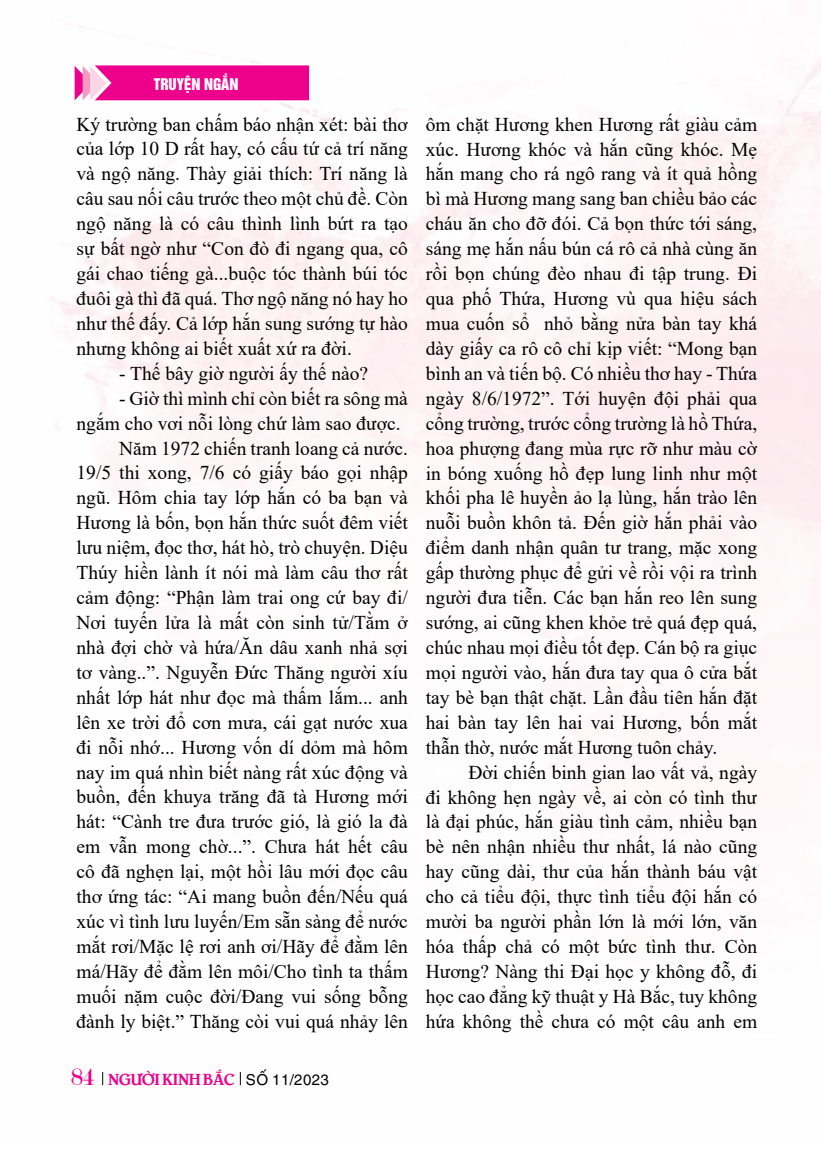
<style>
.page{position:relative;width:821px;height:1149px;background:#fff}
.page>*{position:absolute;margin:0;border:0;box-sizing:border-box;transform-origin:0 0}
.t1{font:19.5px/24.9px "Times New Roman";color:#000;text-align:justify}
.t2{font:15px "UTM Bienvenue";color:#ec008c}
.t3{font:14.7px "UTM Helvet Ins";color:#fff}
.s1{font-family:"Modern";font-size:25.65px}
.s2{font-family:"UTM Helve";color:#000}
</style>
<div class="page">
<img style="left:50px;top:25px;width:771px;height:1061px">
<svg style="left:75px;top:65px;width:234px;height:35px;background:#ed1795"></svg>
<svg style="left:102px;top:1071px;width:1px;height:13px"></svg>
<svg style="left:240px;top:1071px;width:1px;height:13px"></svg>
<p class="t3" style="left:154px;top:72px;width:86px">TRUYỆN NGẮN</p>
<p class="t1" style="left:77px;top:111px;width:333px">Ký trường ban chấm báo nhận xét: bài thơ của lớp 10 D rất hay, có cấu tứ cả trí năng và ngộ năng. Thày giải thích: Trí năng là câu sau nối câu trước theo một chủ đề. Còn ngộ năng là có câu thình lình bứt ra tạo sự bất ngờ như “Con đò đi ngang qua, cô gái chao tiếng gà...buộc tóc thành búi tóc đuôi gà thì đã quá. Thơ ngộ năng nó hay ho như thế đấy. Cả lớp hắn sung sướng tự hào nhưng không ai biết xuất xứ ra đời.</p>
<p class="t1" style="left:119px;top:360px;width:251px">- Thế bây giờ người ấy thế nào?</p>
<p class="t1" style="left:119px;top:385px;width:290px">- Giờ thì mình chỉ còn biết ra sông mà</p>
<p class="t1" style="left:77px;top:410px;width:325px">ngắm cho vơi nỗi lòng chứ làm sao được.</p>
<p class="t1" style="left:119px;top:435px;width:290px">Năm 1972 chiến tranh loang cả nước.</p>
<p class="t1" style="left:77px;top:459px;width:333px">19/5 thi xong, 7/6 có giấy báo gọi nhập</p>
<p class="t1" style="left:77px;top:484px;width:333px">ngũ. Hôm chia tay lớp hắn có ba bạn và</p>
<p class="t1" style="left:77px;top:509px;width:333px">Hương là bốn, bọn hắn thức suốt đêm viết</p>
<p class="t1" style="left:77px;top:534px;width:333px">lưu niệm, đọc thơ, hát hò, trò chuyện. Diệu</p>
<p class="t1" style="left:77px;top:559px;width:333px">Thúy hiền lành ít nói mà làm câu thơ rất</p>
<p class="t1" style="left:77px;top:584px;width:333px">cảm động: “Phận làm trai ong cứ bay đi/</p>
<p class="t1" style="left:77px;top:609px;width:333px">Nơi tuyến lửa là mất còn sinh tử/Tằm ở</p>
<p class="t1" style="left:77px;top:634px;width:333px">nhà đợi chờ và hứa/Ăn dâu xanh nhả sợi</p>
<p class="t1" style="left:77px;top:659px;width:333px">tơ vàng..”. Nguyễn Đức Thăng người xíu</p>
<p class="t1" style="left:77px;top:684px;width:333px">nhất lớp hát như đọc mà thấm lắm... anh</p>
<p class="t1" style="left:77px;top:708px;width:333px">lên xe trời đổ cơn mưa, cái gạt nước xua</p>
<p class="t1" style="left:77px;top:733px;width:333px">đi nỗi nhớ... Hương vốn dí dỏm mà hôm</p>
<p class="t1" style="left:77px;top:758px;width:333px">nay im quá nhìn biết nàng rất xúc động và</p>
<p class="t1" style="left:77px;top:783px;width:333px">buồn, đến khuya trăng đã tà Hương mới</p>
<p class="t1" style="left:77px;top:808px;width:333px">hát: “Cành tre đưa trước gió, là gió la đà</p>
<p class="t1" style="left:77px;top:833px;width:333px">em vẫn mong chờ...”. Chưa hát hết câu</p>
<p class="t1" style="left:77px;top:858px;width:333px">cô đã nghẹn lại, một hồi lâu mới đọc câu</p>
<p class="t1" style="left:77px;top:883px;width:333px">thơ ứng tác: “Ai mang buồn đến/Nếu quá</p>
<p class="t1" style="left:77px;top:908px;width:333px">xúc vì tình lưu luyến/Em sẵn sàng để nước</p>
<p class="t1" style="left:77px;top:933px;width:333px">mắt rơi/Mặc lệ rơi anh ơi/Hãy để đằm lên</p>
<p class="t1" style="left:77px;top:958px;width:333px">má/Hãy để đằm lên môi/Cho tình ta thấm</p>
<p class="t1" style="left:77px;top:982px;width:333px">muối nặm cuộc đời/Đang vui sống bỗng</p>
<p class="t1" style="left:77px;top:1007px;width:333px">đành ly biệt.” Thăng còi vui quá nhảy lên</p>
<p class="t2" style="left:71px;top:1066px;width:260px"><span class="s1">84</span> NGƯỜI KINH BẮC <span class="s2">SỐ 11/2023</span></p>
<p class="t1" style="left:426px;top:111px;width:333px">ôm chặt Hương khen Hương rất giàu cảm xúc. Hương khóc và hắn cũng khóc. Mẹ hắn mang cho rá ngô rang và ít quả hồng bì mà Hương mang sang ban chiều bảo các cháu ăn cho đỡ đói. Cả bọn thức tới sáng, sáng mẹ hắn nấu bún cá rô cả nhà cùng ăn rồi bọn chúng đèo nhau đi tập trung. Đi qua phố Thứa, Hương vù qua hiệu sách mua cuốn sổ nhỏ bằng nửa bàn tay khá dày giấy ca rô cô chỉ kịp viết: “Mong bạn bình an và tiến bộ. Có nhiều thơ hay - Thứa ngày 8/6/1972”. Tới huyện đội phải qua cổng trường, trước cổng trường là hồ Thứa, hoa phượng đang mùa rực rỡ như màu cờ in bóng xuống hồ đẹp lung linh như một khối pha lê huyền ảo lạ lùng, hắn trào lên nuỗi buồn khôn tả. Đến giờ hắn phải vào điểm danh nhận quân tư trang, mặc xong gấp thường phục để gửi về rồi vội ra trình người đưa tiễn. Các bạn hắn reo lên sung sướng, ai cũng khen khỏe trẻ quá đẹp quá, chúc nhau mọi điều tốt đẹp. Cán bộ ra giục mọi người vào, hắn đưa tay qua ô cửa bắt tay bè bạn thật chặt. Lần đầu tiên hắn đặt hai bàn tay lên hai vai Hương, bốn mắt thẫn thờ, nước mắt Hương tuôn chảy.</p>
<p class="t1" style="left:426px;top:758px;width:333px;text-indent:43px">Đời chiến binh gian lao vất vả, ngày đi không hẹn ngày về, ai còn có tình thư là đại phúc, hắn giàu tình cảm, nhiều bạn bè nên nhận nhiều thư nhất, lá nào cũng hay cũng dài, thư của hắn thành báu vật cho cả tiểu đội, thực tình tiểu đội hắn có mười ba người phần lớn là mới lớn, văn hóa thấp chả có một bức tình thư. Còn Hương? Nàng thi Đại học y không đỗ, đi học cao đẳng kỹ thuật y Hà Bắc, tuy không hứa không thề chưa có một câu anh em</p>
</div>
